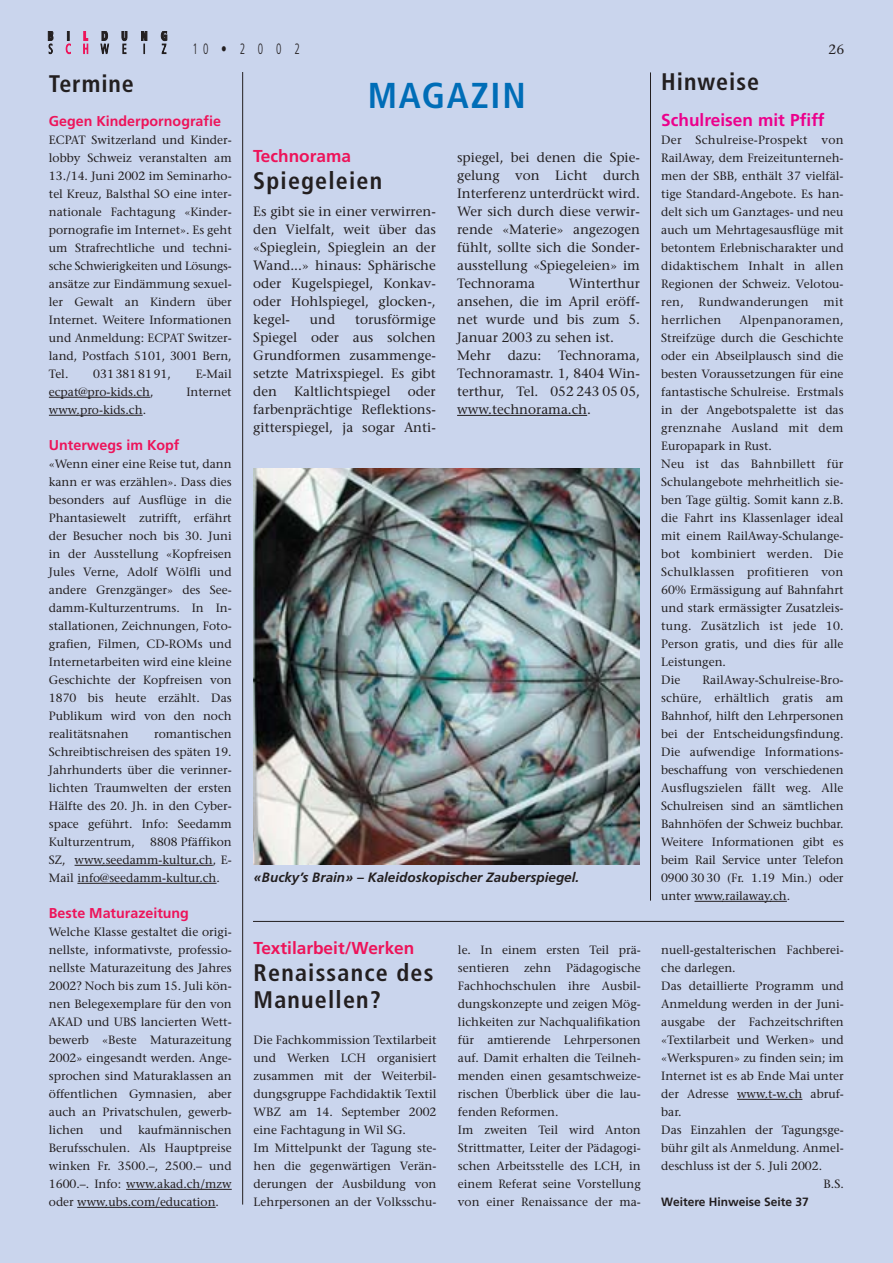
<style>
.page{position:relative;width:893px;height:1263px;background:#cad5ed}
.page>*{position:absolute;margin:0;border:0;box-sizing:border-box;transform-origin:0 0}
.t1{font:700 condensed 36px "Frutiger";letter-spacing:.05em;color:#006db7}
.t2{font:700 condensed 24px/27px "Frutiger";letter-spacing:.05em;color:#231f20}
.t3{font:700 17.25px "Frutiger";color:#ed145a}
.t4{font:700 17.25px "Frutiger";color:#ec008c}
.t5{font:300 condensed 15px "Frutiger";color:#231f20;scale:.75 1}
.t6{font:700 14.25px "Frutiger";color:#ed145a}
.t7{font:13.5px/18px "Stone Serif";color:#231f20;text-align:justify}
.t8{font:italic 700 13.5px "Frutiger";color:#231f20}
.t9{font:12px/18px "Stone Serif";color:#231f20;text-align:justify}
.t10{font:700 12px "Frutiger";color:#231f20}
</style>
<div class="page">
<svg style="left:84px;top:31px;width:4px;height:23px"></svg>
<svg style="left:48px;top:31px;width:5px;height:23px"></svg>
<svg style="left:66px;top:31px;width:4px;height:23px"></svg>
<svg style="left:101px;top:31px;width:8px;height:23px"></svg>
<svg style="left:122px;top:31px;width:5px;height:23px"></svg>
<svg style="left:141px;top:31px;width:6px;height:23px"></svg>
<svg style="left:161px;top:31px;width:6px;height:23px"></svg>
<svg style="left:694px;top:901px;width:28px;height:1px"></svg>
<hr style="left:722px;top:901px;width:49px;height:1px;background:#231f20">
<svg style="left:770px;top:901px;width:17px;height:1px"></svg>
<hr style="left:457px;top:415px;width:32px;height:1px;background:#231f20">
<hr style="left:488px;top:415px;width:99px;height:1px;background:#231f20">
<hr style="left:49px;top:397px;width:101px;height:1px;background:#231f20">
<svg style="left:49px;top:415px;width:28px;height:1px"></svg>
<hr style="left:77px;top:415px;width:66px;height:1px;background:#231f20">
<svg style="left:75px;top:865px;width:27px;height:1px"></svg>
<hr style="left:102px;top:865px;width:95px;height:1px;background:#231f20">
<svg style="left:196px;top:865px;width:17px;height:1px"></svg>
<hr style="left:77px;top:883px;width:123px;height:1px;background:#231f20">
<svg style="left:199px;top:883px;width:18px;height:1px"></svg>
<svg style="left:126px;top:1189px;width:28px;height:1px"></svg>
<hr style="left:154px;top:1189px;width:78px;height:1px;background:#231f20">
<svg style="left:77px;top:1207px;width:28px;height:1px"></svg>
<hr style="left:105px;top:1207px;width:111px;height:1px;background:#231f20">
<hr style="left:650px;top:72px;width:1px;height:829px;background:#231f20">
<hr style="left:242px;top:72px;width:1px;height:1132px;background:#231f20">
<hr style="left:253px;top:921px;width:591px;height:1px;background:#231f20">
<svg style="left:737px;top:1099px;width:65px;height:1px"></svg>
<img style="left:253px;top:468px;width:387px;height:396px">
<p class="t5" style="left:193px;top:43px;width:144px">1 0 • 2 0 0 2</p>
<p class="t7" style="left:829px;top:42px;width:17px">26</p>
<h1 class="t1" style="left:368px;top:81px;width:159px">MAGAZIN</h1>
<h2 class="t2" style="left:661px;top:70px;width:99px">Hinweise</h2>
<h3 class="t4" style="left:661px;top:113px;width:165px">Schulreisen mit Pfiff</h3>
<p class="t9" style="left:661px;top:132px;width:184px">Der Schulreise-Prospekt von RailAway, dem Freizeitunterneh&shy;men der SBB, enthält 37 vielfäl&shy;tige Standard-Angebote. Es han&shy;delt sich um Ganztages- und neu auch um Mehrtagesausflüge mit betontem Erlebnischarakter und didaktischem Inhalt in allen Regionen der Schweiz. Velotou&shy;ren, Rundwanderungen mit herrlichen</p>
<h2 class="t2" style="left:49px;top:72px;width:87px">Termine</h2>
<p class="t6" style="left:49px;top:115px;width:174px">Gegen Kinderpornografie</p>
<p class="t9" style="left:49px;top:132px;width:184px">ECPAT Switzerland und Kinder&shy;lobby Schweiz veranstalten am 13./14. Juni 2002 im Seminarho&shy;tel Kreuz, Balsthal SO eine inter&shy;nationale Fachtagung «Kinder&shy;pornografie im Internet». Es geht um Strafrechtliche und techni&shy;sche Schwierigkeiten und Lösungs&shy;ansätze zur Eindämmung sexuel&shy;ler Gewalt an Kindern über Internet. Weitere Informationen und Anmeldung: ECPAT Switzer&shy;land, Postfach 5101, 3001 Bern, Tel.</p>
<h3 class="t3" style="left:253px;top:149px;width:99px">Technorama</h3>
<h2 class="t2" style="left:253px;top:169px;width:130px">Spiegeleien</h2>
<p class="t7" style="left:253px;top:204px;width:184px">Es gibt sie in einer verwirren&shy;den Vielfalt, weit über das «Spieglein, Spieglein an der Wand...» hinaus: Sphärische oder Kugelspiegel, Konkav&shy;oder Hohlspiegel, glocken-, kegel-</p>
<p class="t7" style="left:457px;top:150px;width:184px">spiegel, bei denen die Spie&shy;gelung von Licht durch Interferenz unterdrückt wird.<br>Wer sich durch diese verwir&shy;rende «Materie» angezogen fühlt, sollte sich die Sonder&shy;ausstellung «Spiegeleien» im Technorama</p>
<p class="t7" style="left:457px;top:276px;width:184px;text-align:left;text-indent:112px">Winterthur ansehen, die im April eröff&shy;net wurde und bis zum 5.<br>Januar 2003 zu sehen ist.<br>Mehr</p>
<p class="t7" style="left:253px;top:312px;width:184px;text-indent:102px">torusförmige Spiegel oder aus solchen Grundformen zusammenge&shy;setzte Matrixspiegel. Es gibt den</p>
<p class="t7" style="left:310px;top:312px;width:27px">und</p>
<p class="t9" style="left:661px;top:312px;width:184px;text-align:left;text-indent:78px">Alpenpanoramen,<br>Streifzüge durch die Geschichte oder ein Abseilplausch sind die besten Voraussetzungen für eine fantastische Schulreise. Erstmals in der Angebotspalette ist das grenznahe Ausland mit dem<br>Europapark in Rust.<br>Neu ist das Bahnbillett für<br>Schulangebote mehrheitlich sie&shy;ben Tage gültig. Somit kann z.B. die Fahrt ins Klassenlager ideal mit einem RailAway-Schulange&shy;bot kombiniert werden. Die<br>Schulklassen profitieren von<br>60% Ermässigung auf Bahnfahrt und stark ermässigter Zusatzleis&shy;tung. Zusätzlich ist jede 10.<br>Person gratis, und dies für alle<br>Leistungen.<br>Die</p>
<p class="t7" style="left:457px;top:348px;width:184px;text-indent:101px">Technorama, Technoramastr. 1, 8404 Win&shy;terthur, Tel. 052 243 05 05, www.technorama.ch.</p>
<p class="t7" style="left:508px;top:348px;width:35px">dazu:</p>
<p class="t9" style="left:93px;top:366px;width:79px">031 381 81 91,</p>
<p class="t9" style="left:196px;top:366px;width:37px">E-Mail</p>
<p class="t9" style="left:49px;top:384px;width:106px">ecpat@pro-kids.ch,</p>
<p class="t9" style="left:186px;top:384px;width:47px">Internet</p>
<p class="t9" style="left:49px;top:402px;width:99px">www.pro-kids.ch.</p>
<p class="t6" style="left:49px;top:439px;width:132px">Unterwegs im Kopf</p>
<p class="t9" style="left:49px;top:456px;width:184px">«Wenn einer eine Reise tut, dann kann er was erzählen». Dass dies besonders auf Ausflüge in die Phantasiewelt zutrifft, erfährt der Besucher noch bis 30. Juni in der Ausstellung «Kopfreisen Jules Verne, Adolf Wölfli und andere Grenzgänger» des See&shy;damm-Kulturzentrums. In In&shy;stallationen, Zeichnungen, Foto&shy;grafien, Filmen, CD-ROMs und Internetarbeiten wird eine kleine Geschichte der Kopfreisen von 1870 bis heute erzählt. Das Publikum wird von den noch realitätsnahen</p>
<p class="t7" style="left:253px;top:384px;width:184px;text-indent:154px">oder farbenprächtige Reflektions&shy;gitterspiegel, ja sogar Anti-</p>
<p class="t7" style="left:294px;top:384px;width:98px">Kaltlichtspiegel</p>
<p class="t9" style="left:661px;top:672px;width:184px;text-indent:41px">RailAway-Schulreise-Bro&shy;schüre, erhältlich gratis am Bahnhof, hilft den Lehrpersonen bei der Entscheidungsfindung.<br>Die aufwendige Informations&shy;beschaffung von verschiedenen Ausflugszielen fällt weg. Alle Schulreisen sind an sämtlichen Bahnhöfen der Schweiz buchbar.<br>Weitere Informationen gibt es beim Rail Service unter Telefon 0900 30 30 (Fr. 1.19 Min.) oder unter www.railaway.ch.</p>
<p class="t9" style="left:49px;top:726px;width:184px;text-indent:105px">romantischen Schreibtischreisen des späten 19.<br>Jahrhunderts über die verinner&shy;lichten Traumwelten der ersten Hälfte des 20. Jh. in den Cyber&shy;space geführt. Info: Seedamm Kulturzentrum,</p>
<p class="t9" style="left:49px;top:834px;width:184px;text-indent:101px">8808 Pfäffikon SZ, www.seedamm-kultur.ch, E-Mail info@seedamm-kultur.ch.</p>
<p class="t6" style="left:49px;top:907px;width:142px">Beste Maturazeitung</p>
<p class="t9" style="left:49px;top:924px;width:184px">Welche Klasse gestaltet die origi&shy;nellste, informativste, professio&shy;nellste Maturazeitung des Jahres 2002? Noch bis zum 15. Juli kön&shy;nen Belegexemplare für den von AKAD und UBS lancierten Wett&shy;bewerb «Beste Maturazeitung 2002» eingesandt werden. Ange&shy;sprochen sind Maturaklassen an öffentlichen Gymnasien, aber auch an Privatschulen, gewerb&shy;lichen</p>
<p class="t8" style="left:254px;top:872px;width:327px">«Bucky’s Brain» – Kaleidoskopischer Zauberspiegel.</p>
<h3 class="t3" style="left:254px;top:941px;width:162px">Textilarbeit/Werken</h3>
<h2 class="t2" style="left:254px;top:961px;width:181px">Renaissance des<br>Manuellen?</h2>
<p class="t9" style="left:254px;top:1032px;width:184px;text-align:left">Die Fachkommission Textilarbeit und Werken LCH organisiert zusammen mit der Weiterbil&shy;dungsgruppe Fachdidaktik Textil<br>WBZ am 14. September 2002 eine Fachtagung in Wil SG.<br>Im Mittelpunkt der Tagung ste&shy;hen die gegenwärtigen Verän&shy;derungen der Ausbildung von<br>Lehrpersonen an der Volksschu-</p>
<p class="t9" style="left:458px;top:942px;width:184px;text-align:left">le. In einem ersten Teil prä&shy;sentieren zehn Pädagogische<br>Fachhochschulen ihre Ausbil&shy;dungskonzepte und zeigen Mög&shy;lichkeiten zur Nachqualifikation für amtierende Lehrpersonen auf. Damit erhalten die Teilneh&shy;menden einen gesamtschweize&shy;rischen Überblick über die lau&shy;fenden Reformen.<br>Im zweiten Teil wird Anton<br>Strittmatter, Leiter der Pädagogi&shy;schen Arbeitsstelle des LCH, in einem Referat seine Vorstellung von einer Renaissance der ma-</p>
<p class="t9" style="left:661px;top:942px;width:184px">nuell-gestalterischen Fachberei-</p>
<p class="t9" style="left:661px;top:960px;width:76px">che darlegen.</p>
<p class="t9" style="left:661px;top:978px;width:184px">Das detaillierte Programm und</p>
<p class="t9" style="left:661px;top:996px;width:184px">Anmeldung werden in der Juni-</p>
<p class="t9" style="left:661px;top:1014px;width:184px">ausgabe der Fachzeitschriften</p>
<p class="t9" style="left:661px;top:1032px;width:184px">«Textilarbeit und Werken» und</p>
<p class="t9" style="left:661px;top:1050px;width:184px">«Werkspuren» zu finden sein; im</p>
<p class="t9" style="left:661px;top:1068px;width:184px">Internet ist es ab Ende Mai unter</p>
<p class="t9" style="left:661px;top:1086px;width:184px">der Adresse www.t-w.ch abruf-</p>
<p class="t9" style="left:661px;top:1104px;width:22px">bar.</p>
<p class="t9" style="left:661px;top:1122px;width:184px">Das Einzahlen der Tagungsge-</p>
<p class="t9" style="left:661px;top:1140px;width:184px">bühr gilt als Anmeldung. Anmel-</p>
<p class="t9" style="left:661px;top:1158px;width:162px">deschluss ist der 5. Juli 2002.</p>
<p class="t9" style="left:823px;top:1176px;width:22px">B.S.</p>
<p class="t10" style="left:661px;top:1197px;width:149px">Weitere Hinweise Seite 37</p>
<p class="t9" style="left:49px;top:1122px;width:184px;text-indent:89px">kaufmännischen Berufsschulen. Als Hauptpreise winken Fr. 3500.–, 2500.– und 1600.–. Info: www.akad.ch/mzw oder www.ubs.com/education.</p>
<p class="t9" style="left:100px;top:1122px;width:24px">und</p>
</div>
